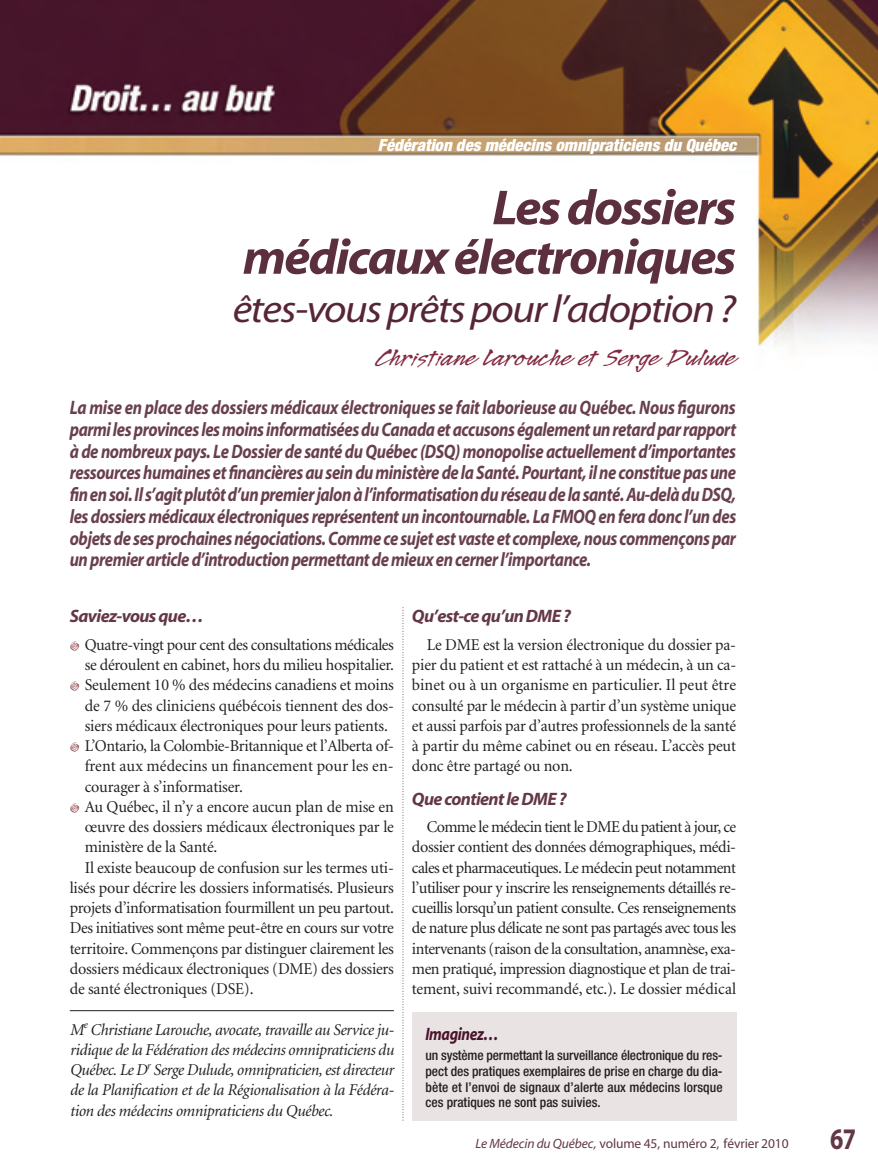
<style>
.page{position:relative;width:878px;height:1175px;background:#fff}
.page>*{position:absolute;margin:0;border:0;box-sizing:border-box;transform-origin:0 0}
.t1{font:italic 700 49.5px/49.5px "Myriad";letter-spacing:-.035em;color:#5c2f3e;text-align:right;scale:1.05 1}
.t2{font:italic 39px "Myriad";letter-spacing:-.035em;color:#562537;scale:1.1 1}
.t3{font:700 30px "Myriad";color:#633745;scale:.8 1}
.t4{font:27px "Legault Std";color:#82293f;scale:1.2 1}
.t5{font:italic 700 19.5px/21.8px "Myriad";letter-spacing:-.025em;color:#69404d;text-align:justify;scale:.85 1}
.t6{font:italic 700 18px "Myriad";letter-spacing:-.035em;color:#633745}
.t7{font:italic 700 18px "Myriad";letter-spacing:-.025em;color:#49132b;scale:.85 1}
.t8{font:italic 900 condensed 16.65px "Helvetica Neue";color:#fff}
.t9{font:16.5px/20.2px "Minion";letter-spacing:-.01em;color:#231f20;text-align:justify}
.t10{font:italic 16.5px/20.2px "Minion";letter-spacing:-.02em;color:#231f20;text-align:justify}
.t11{font:500 condensed 13.5px/15.8px "Helvetica Neue";color:#231f20;text-align:justify}
.t12{font:13.5px "Myriad";letter-spacing:-.01em;color:#633745}
.s1{font-style:italic}
</style>
<div class="page">
<img style="left:0;top:0;width:878px;height:348px">
<svg style="left:402px;top:608px;width:1px;height:512px"></svg>
<div style="left:412px;top:1012px;width:324px;height:108px;background:#eae3e4"></div>
<hr style="left:70px;top:1010px;width:324px;height:1px;background:#231f20">
<p class="t8" style="left:378px;top:139px;width:363px">Fédération des médecins omnipraticiens du Québec</p>
<h1 class="t1" style="left:243px;top:187px;width:471px">Les dossiers<br>médicaux électroniques</h1>
<h2 class="t2" style="left:233px;top:294px;width:459px">êtes-vous prêts pour l’adoption ?</h2>
<h3 class="t4" style="left:377px;top:340px;width:301px">Christiane Larouche et Serge Dulude</h3>
<p class="t5" style="left:70px;top:398px;width:785px">La mise en place des dossiers médicaux électroniques se fait laborieuse au Québec. Nous figurons parmi les provinces les moins informatisées du Canada et accusons également un retard par rapport à de nombreux pays. Le Dossier de santé du Québec (DSQ) monopolise actuellement d’importantes ressources humaines et financières au sein du ministère de la Santé. Pourtant, il ne constitue pas une fin en soi. Il s’agit plutôt d’un premier jalon à l’informatisation du réseau de la santé. Au-delà du DSQ, les dossiers médicaux électroniques représentent un incontournable. La FMOQ en fera donc l’un des objets de ses prochaines négociations. Comme ce sujet est vaste et complexe, nous commençons par un premier article d’introduction permettant de mieux en cerner l’importance.</p>
<p class="t6" style="left:70px;top:609px;width:135px">Saviez-vous que…</p>
<p class="t9" style="left:85px;top:635px;width:311px">Quatre-vingt pour cent des consultations médicales</p>
<p class="t9" style="left:85px;top:656px;width:311px">se déroulent en cabinet, hors du milieu hospitalier.</p>
<p class="t9" style="left:85px;top:676px;width:311px">Seulement 10 % des médecins canadiens et moins</p>
<p class="t9" style="left:85px;top:696px;width:311px">de 7 % des cliniciens québécois tiennent des dos-</p>
<p class="t9" style="left:85px;top:716px;width:304px">siers médicaux électroniques pour leurs patients.</p>
<p class="t9" style="left:85px;top:737px;width:310px">L’Ontario, la Colombie-Britannique et l’Alberta of-</p>
<p class="t9" style="left:85px;top:757px;width:310px">frent aux médecins un financement pour les en-</p>
<p class="t9" style="left:85px;top:777px;width:160px">courager à s’informatiser.</p>
<p class="t9" style="left:85px;top:797px;width:310px">Au Québec, il n’y a encore aucun plan de mise en</p>
<p class="t9" style="left:85px;top:818px;width:311px">œuvre des dossiers médicaux électroniques par le</p>
<p class="t9" style="left:85px;top:838px;width:134px">ministère de la Santé.</p>
<p class="t9" style="left:85px;top:858px;width:310px">Il existe beaucoup de confusion sur les termes uti-</p>
<p class="t9" style="left:70px;top:878px;width:325px">lisés pour décrire les dossiers informatisés. Plusieurs</p>
<p class="t9" style="left:70px;top:899px;width:325px">projets d’informatisation fourmillent un peu partout.</p>
<p class="t9" style="left:70px;top:919px;width:325px">Des initiatives sont même peut-être en cours sur votre</p>
<p class="t9" style="left:70px;top:939px;width:326px">territoire. Commençons par distinguer clairement les</p>
<p class="t9" style="left:70px;top:959px;width:326px">dossiers médicaux électroniques (DME) des dossiers</p>
<p class="t9" style="left:70px;top:980px;width:185px">de santé électroniques (DSE).</p>
<p class="t10" style="left:70px;top:1020px;width:325px">M<sup>e</sup> Christiane Larouche, avocate, travaille au Service ju&shy;ridique de la Fédération des médecins omnipraticiens du Québec. Le D<sup>r</sup> Serge Dulude, omnipraticien, est directeur de la Planification et de la Régionalisation à la Fédéra&shy;tion des médecins omnipraticiens du Québec.</p>
<p class="t6" style="left:412px;top:609px;width:160px">Qu’est-ce qu’un DME ?</p>
<p class="t9" style="left:412px;top:635px;width:326px;text-indent:15px">Le DME est la version électronique du dossier pa&shy;pier du patient et est rattaché à un médecin, à un ca&shy;binet ou à un organisme en particulier. Il peut être consulté par le médecin à partir d’un système unique et aussi parfois par d’autres professionnels de la santé à partir du même cabinet ou en réseau. L’accès peut donc être partagé ou non.</p>
<p class="t6" style="left:412px;top:792px;width:156px">Que contient le DME ?</p>
<p class="t9" style="left:412px;top:818px;width:326px;text-indent:15px">Comme le médecin tient le DME du patient à jour, ce dossier contient des données démographiques, médi&shy;cales et pharmaceutiques. Le médecin peut notamment l’utiliser pour y inscrire les renseignements détaillés re&shy;cueillis lorsqu’un patient consulte. Ces renseignements de nature plus délicate ne sont pas partagés avec tous les intervenants (raison de la consultation, anamnèse, exa&shy;men pratiqué, impression diagnostique et plan de trai&shy;tement, suivi recommandé, etc.). Le dossier médical</p>
<p class="t7" style="left:425px;top:1027px;width:88px">Imaginez…</p>
<p class="t11" style="left:425px;top:1048px;width:299px">un système permettant la surveillance électronique du res&shy;pect des pratiques exemplaires de prise en charge du dia&shy;bète et l’envoi de signaux d’alerte aux médecins lorsque ces pratiques ne sont pas suivies.</p>
<p class="t12" style="left:475px;top:1138px;width:314px"><span class="s1">Le Médecin du Québec,</span> volume 45, numéro 2, février 2010</p>
<h3 class="t3" style="left:830px;top:1127px;width:34px">67</h3>
</div>
